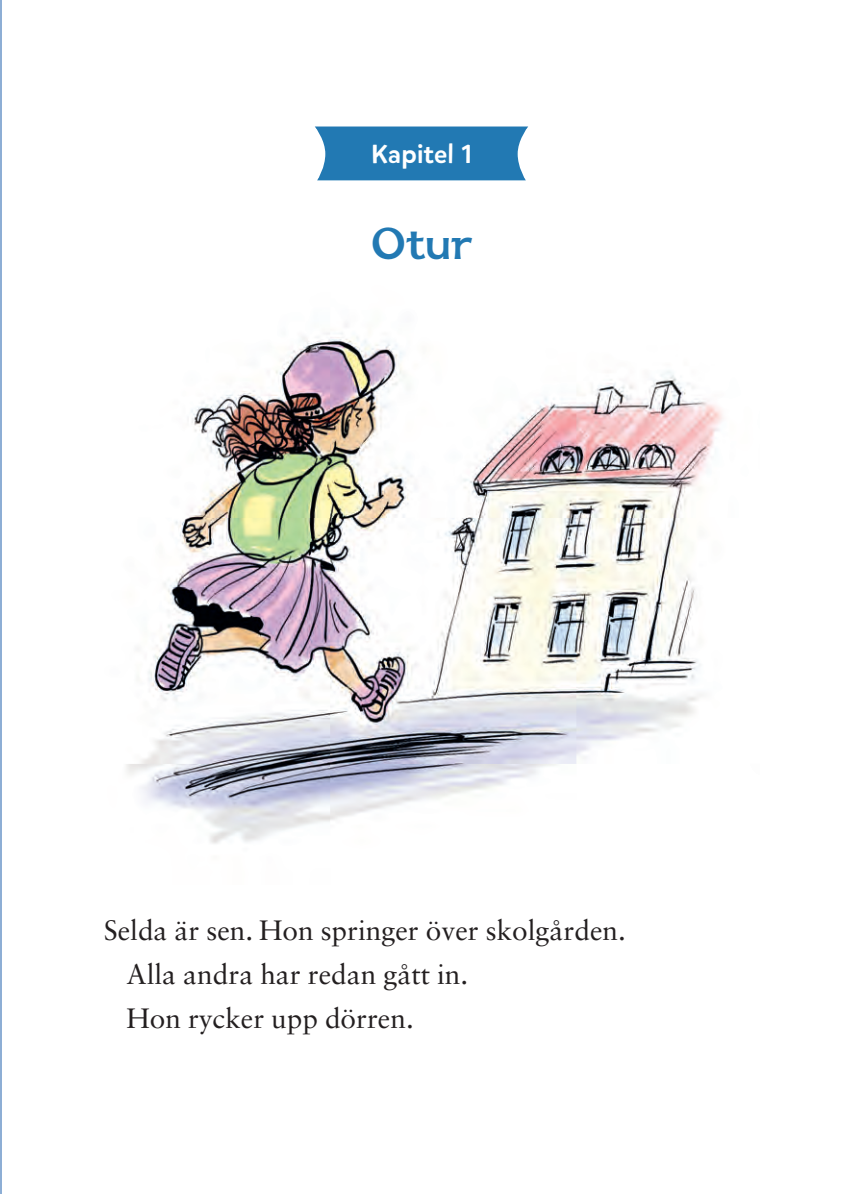
<style>
.page{position:relative;width:843px;height:1194px;background:#fff}
.page>*{position:absolute;margin:0;border:0;box-sizing:border-box;transform-origin:0 0}
.t1{font:42px "Kara No K Text";color:#2279b3}
.t2{font:28px/44px "Sabon LT Std";color:#231f20}
.t3{font:500 26px "Mikado";letter-spacing:.005em;color:#fff}
</style>
<div class="page">
<hr style="left:0;top:0;width:2px;height:1194px;background:#8daed5">
<svg style="left:315px;top:126px;width:213px;height:55px;background:#3484b9"></svg>
<img style="left:126px;top:324px;width:597px;height:520px">
<p class="t3" style="left:371px;top:138px;width:102px">Kapitel 1</p>
<h1 class="t1" style="left:371px;top:215px;width:102px">Otur</h1>
<p class="t2" style="left:126px;top:908px;width:501px;text-indent:-23px">Selda är sen. Hon springer över skolgården.<br>Alla andra har redan gått in.<br>Hon rycker upp dörren.</p>
</div>
